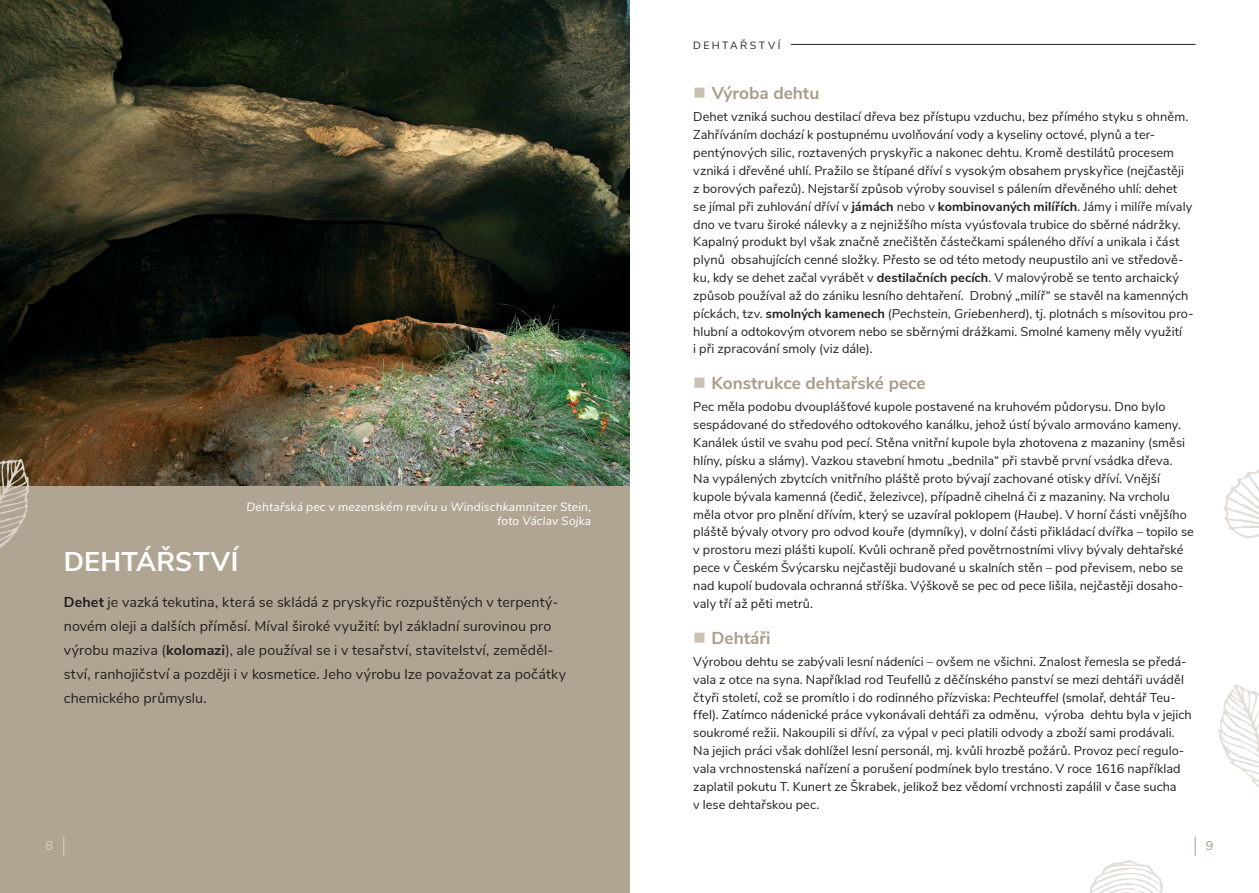
<style>
.page{position:relative;width:1259px;height:893px;background:#fff}
.page>*{position:absolute;margin:0;border:0;box-sizing:border-box;transform-origin:0 0}
.t1{font:700 27px "Nunito Sans";letter-spacing:.015em;color:#fff}
.t2{font:700 17.25px "Nunito Sans";color:#a89c89}
.t3{font:14.25px/24px "Nunito Sans";letter-spacing:.01em;color:#231f20}
.t4{font:12.75px/17.9px "Nunito Sans";color:#231f20}
.t5{font:12.75px "Nunito Sans";color:#d9d3ca}
.t6{font:12.75px "Nunito Sans";color:#a89c89}
.t7{font:italic 12px/14.4px "Nunito Sans";letter-spacing:.015em;color:#fff;text-align:right}
.t8{font:10.5px "Nunito Sans";letter-spacing:.235em;color:#231f20}
.s1{font-weight:700}
.s2{color:#cac1b3}
.s3{font-style:italic}
</style>
<div class="page">
<div style="left:0;top:0;width:629px;height:893px;background:#b0a592"></div>
<svg style="left:63px;top:837px;width:1px;height:19px"></svg>
<svg style="left:1194px;top:837px;width:1px;height:19px"></svg>
<img style="left:0;top:0;width:629px;height:486px">
<svg style="left:1090px;top:860px;width:73px;height:33px"></svg>
<svg style="left:1223px;top:469px;width:36px;height:70px"></svg>
<svg style="left:1218px;top:685px;width:41px;height:103px"></svg>
<svg style="left:0;top:459px;width:30px;height:89px"></svg>
<hr style="left:791px;top:44px;width:404px;height:1px;background:#231f20">
<p class="t7" style="left:246px;top:500px;width:346px">Dehtařská pec v mezenském revíru u Windischkamnitzer Stein, foto Václav Sojka</p>
<h1 class="t1" style="left:64px;top:543px;width:176px">DEHTÁŘSTVÍ</h1>
<p class="t3" style="left:64px;top:590px;width:504px"><span class="s1">Dehet</span> je vazká tekutina, která se skládá z pryskyřic rozpuštěných v terpentý&shy;novém oleji a dalších příměsí. Míval široké využití: byl základní surovinou pro výrobu maziva (<span class="s1">kolomazi</span>), ale používal se i v tesařství, stavitelství, zeměděl&shy;ství, ranhojičství a později i v kosmetice. Jeho výrobu lze považovat za počátky chemického průmyslu.</p>
<p class="t8" style="left:693px;top:38px;width:89px">DEHTAŘSTVÍ</p>
<h2 class="t2" style="left:693px;top:82px;width:128px"><span class="s2">■</span> Výroba dehtu</h2>
<p class="t4" style="left:693px;top:108px;width:502px">Dehet vzniká suchou destilací dřeva bez přístupu vzduchu, bez přímého styku s ohněm.<br>Zahříváním dochází k postupnému uvolňování vody a kyseliny octové, plynů a ter&shy;pentýnových silic, roztavených pryskyřic a nakonec dehtu. Kromě destilátů procesem vzniká i dřevěné uhlí. Pražilo se štípané dříví s vysokým obsahem pryskyřice (nejčastěji z borových pařezů). Nejstarší způsob výroby souvisel s pálením dřevěného uhlí: dehet<br>se jímal při zuhlování dříví v <span class="s1">jámách</span> nebo v <span class="s1">kombinovaných milířích</span>. Jámy i milíře mívaly dno ve tvaru široké nálevky a z nejnižšího místa vyúsťovala trubice do sběrné nádržky.<br>Kapalný produkt byl však značně znečištěn částečkami spáleného dříví a unikala i část plynů obsahujících cenné složky. Přesto se od této metody neupustilo ani ve středově&shy;ku, kdy se dehet začal vyrábět v <span class="s1">destilačních pecích</span>. V malovýrobě se tento archaický způsob používal až do zániku lesního dehtaření. Drobný „milíř“ se stavěl na kamenných píckách, tzv. <span class="s1">smolných kamenech</span> (<span class="s3">Pechstein, Griebenherd</span>), tj. plotnách s mísovitou pro&shy;hlubní a odtokovým otvorem nebo se sběrnými drážkami. Smolné kameny měly využití<br>i při zpracování smoly (viz dále).</p>
<h2 class="t2" style="left:693px;top:372px;width:234px"><span class="s2">■</span> Konstrukce dehtařské pece</h2>
<p class="t4" style="left:693px;top:398px;width:502px">Pec měla podobu dvouplášťové kupole postavené na kruhovém půdorysu. Dno bylo sespádované do středového odtokového kanálku, jehož ústí bývalo armováno kameny.<br>Kanálek ústil ve svahu pod pecí. Stěna vnitřní kupole byla zhotovena z mazaniny (směsi hlíny, písku a slámy). Vazkou stavební hmotu „bednila“ při stavbě první vsádka dřeva.<br>Na vypálených zbytcích vnitřního pláště proto bývají zachované otisky dříví. Vnější kupole bývala kamenná (čedič, železivce), případně cihelná či z mazaniny. Na vrcholu měla otvor pro plnění dřívím, který se uzavíral poklopem (<span class="s3">Haube</span>). V horní části vnějšího pláště bývaly otvory pro odvod kouře (dymníky), v dolní části přikládací dvířka – topilo se v prostoru mezi plášti kupolí. Kvůli ochraně před povětrnostními vlivy bývaly dehtařské pece v Českém Švýcarsku nejčastěji budované u skalních stěn – pod převisem, nebo se nad kupolí budovala ochranná stříška. Výškově se pec od pece lišila, nejčastěji dosaho&shy;valy tří až pěti metrů.</p>
<h2 class="t2" style="left:693px;top:626px;width:79px"><span class="s2">■</span> Dehtáři</h2>
<p class="t4" style="left:693px;top:653px;width:500px">Výrobou dehtu se zabývali lesní nádeníci – ovšem ne všichni. Znalost řemesla se předá&shy;vala z otce na syna. Například rod Teufellů z děčínského panství se mezi dehtáři uváděl čtyři století, což se promítlo i do rodinného přízviska: <span class="s3">Pechteuffel</span> (smolař, dehtář Teu&shy;ffel). Zatímco nádenické práce vykonávali dehtáři za odměnu, výroba dehtu byla v jejich soukromé režii. Nakoupili si dříví, za výpal v peci platili odvody a zboží sami prodávali.<br>Na jejich práci však dohlížel lesní personál, mj. kvůli hrozbě požárů. Provoz pecí regulo&shy;vala vrchnostenská nařízení a porušení podmínek bylo trestáno. V roce 1616 například zaplatil pokutu T. Kunert ze Škrabek, jelikož bez vědomí vrchnosti zapálil v čase sucha<br>v lese dehtařskou pec.</p>
<p class="t5" style="left:45px;top:837px;width:9px">8</p>
<p class="t6" style="left:1205px;top:837px;width:9px">9</p>
</div>
